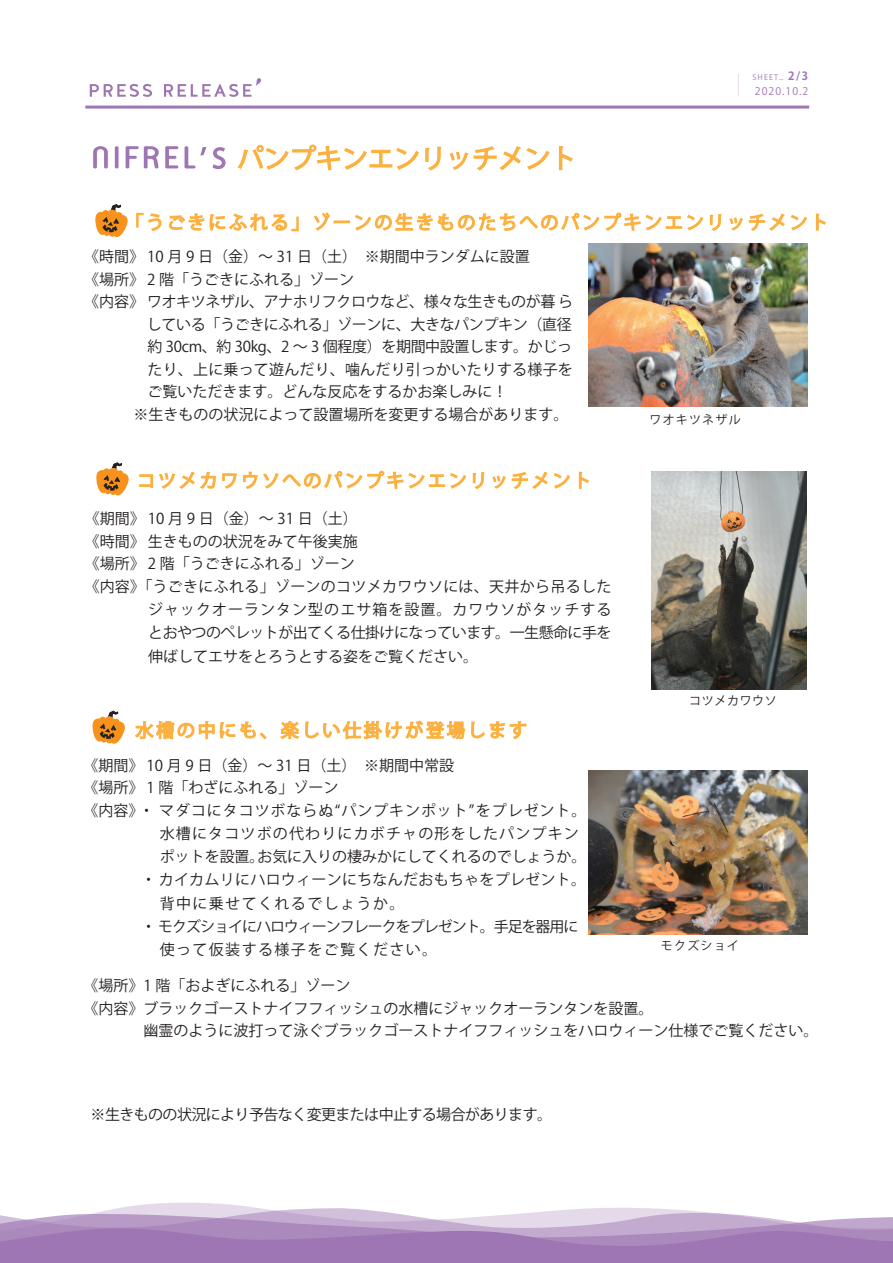
<style>
.page{position:relative;width:893px;height:1263px;background:#fff}
.page>*{position:absolute;margin:0;border:0;box-sizing:border-box;transform-origin:0 0}
.t1{font:26.1px "Koz Go Pr 6 N";color:#fbb03f}
.t2{font:15px "Koz Go Pr 6 N";color:#231f20}
.t3{font:15px "Koz Go Pr 6 N";letter-spacing:.02em;color:#231f20}
.t4{font:15px "Koz Go Pr 6 N";letter-spacing:-.025em;color:#231f20}
.t5{font:15px "Koz Go Pr 6 N";letter-spacing:.06em;color:#231f20}
.t6{font:15px "Koz Go Pr 6 N";letter-spacing:-.03em;color:#231f20}
.t7{font:15px "Koz Go Pr 6 N";letter-spacing:-.035em;color:#231f20}
.t8{font:15px "Koz Go Pr 6 N";letter-spacing:.095em;color:#231f20}
.t9{font:15px "Koz Go Pr 6 N";letter-spacing:-.04em;color:#231f20}
.t10{font:15px "Koz Go Pr 6 N";letter-spacing:-.07em;color:#231f20}
.t11{font:15px "Koz Go Pr 6 N";letter-spacing:.065em;color:#231f20}
.t12{font:15px "Koz Go Pr 6 N";letter-spacing:.08em;color:#231f20}
.t13{font:12px "Koz Go Pr 6 N";letter-spacing:.1em;color:#231f20}
.t14{font:12px "Koz Go Pr 6 N";letter-spacing:.05em;color:#231f20}
.t15{font:10.5px "Koz Go Pr 6 N";letter-spacing:.1em;color:#9e76b3}
.t16{font:7.5px "Koz Go Pr 6 N";letter-spacing:.15em;color:#9e76b3}
.s1{color:#9e76b3}
.s2{font-weight:700;font-size:11.25px}
</style>
<div class="page">
<svg style="left:120px;top:1202px;width:508px;height:6px"></svg>
<svg style="left:91px;top:1208px;width:633px;height:6px;fill:#e5daea"></svg>
<svg style="left:1px;top:1214px;width:892px;height:49px;background:#ae8dbf"></svg>
<hr style="left:85px;top:106px;width:724px;height:3px;background:#9e76b3">
<svg style="left:90px;top:84px;width:62px;height:13px"></svg>
<svg style="left:164px;top:78px;width:98px;height:19px"></svg>
<svg style="left:93px;top:146px;width:15px;height:22px"></svg>
<svg style="left:115px;top:146px;width:4px;height:22px"></svg>
<svg style="left:126px;top:146px;width:33px;height:22px"></svg>
<svg style="left:165px;top:146px;width:13px;height:22px"></svg>
<svg style="left:185px;top:146px;width:41px;height:24px"></svg>
<svg style="left:237px;top:144px;width:205px;height:27px"></svg>
<svg style="left:449px;top:146px;width:101px;height:25px"></svg>
<svg style="left:558px;top:146px;width:15px;height:25px"></svg>
<svg style="left:139px;top:470px;width:346px;height:19px"></svg>
<svg style="left:492px;top:471px;width:78px;height:18px"></svg>
<svg style="left:578px;top:471px;width:11px;height:18px"></svg>
<svg style="left:134px;top:720px;width:133px;height:20px"></svg>
<svg style="left:280px;top:720px;width:247px;height:20px"></svg>
<svg style="left:96px;top:462px;width:33px;height:33px"></svg>
<svg style="left:93px;top:711px;width:32px;height:33px"></svg>
<svg style="left:136px;top:212px;width:26px;height:19px"></svg>
<svg style="left:168px;top:213px;width:131px;height:19px"></svg>
<svg style="left:313px;top:212px;width:409px;height:19px"></svg>
<svg style="left:729px;top:213px;width:79px;height:18px"></svg>
<svg style="left:815px;top:213px;width:11px;height:18px"></svg>
<svg style="left:95px;top:204px;width:33px;height:33px"></svg>
<img style="left:588px;top:244px;width:219px;height:163px">
<img style="left:651px;top:471px;width:156px;height:218px">
<img style="left:588px;top:771px;width:219px;height:163px">
<h1 class="t1" style="left:73px;top:144px;width:505px"><span class="s1">　　　　 ʼ S</span> パンプキンエンリッチメント</h1>
<p class="t2" style="left:84px;top:248px;width:447px">《時間》 10 月 9 日（金）～ 31 日（土）　※期間中ランダムに設置</p>
<p class="t2" style="left:84px;top:271px;width:271px">《場所》 2 階「うごきにふれる」ゾーン</p>
<p class="t6" style="left:84px;top:293px;width:490px">《内容》 ワオキツネザル、アナホリフクロウなど、様々な生きものが暮 ら</p>
<p class="t4" style="left:147px;top:316px;width:426px">している「うごきにふれる」ゾーンに、大きなパンプキン（直径</p>
<p class="t4" style="left:148px;top:338px;width:426px">約 30cm、約 30kg、2 ～ 3 個程度）を期間中設置します。かじっ</p>
<p class="t2" style="left:148px;top:361px;width:427px">たり、上に乗って遊んだり、噛んだり引っかいたりする様子を</p>
<p class="t2" style="left:148px;top:383px;width:361px">ご覧いただきます。どんな反応をするかお楽しみに！</p>
<p class="t2" style="left:134px;top:406px;width:437px">※生きものの状況によって設置場所を変更する場合があります。</p>
<p class="t2" style="left:85px;top:510px;width:275px">《期間》 10 月 9 日（金）～ 31 日（土）</p>
<p class="t2" style="left:85px;top:533px;width:274px">《時間》 生きものの状況をみて午後実施</p>
<p class="t2" style="left:85px;top:555px;width:272px">《場所》 2 階「うごきにふれる」ゾーン</p>
<p class="t3" style="left:85px;top:578px;width:528px">《内容》「うごきにふれる」ゾーンのコツメカワウソには、天井から吊るした</p>
<p class="t11" style="left:148px;top:601px;width:465px">ジャックオーランタン型のエサ箱を設置。カワウソがタッチする</p>
<p class="t7" style="left:148px;top:624px;width:465px">とおやつのペレットが出てくる仕掛けになっています。一生懸命に手を</p>
<p class="t2" style="left:148px;top:647px;width:331px">伸ばしてエサをとろうとする姿をご覧ください。</p>
<p class="t2" style="left:84px;top:757px;width:372px">《期間》 10 月 9 日（金）～ 31 日（土）　※期間中常設</p>
<p class="t2" style="left:84px;top:779px;width:256px">《場所》 1 階「わざにふれる」ゾーン</p>
<p class="t5" style="left:84px;top:802px;width:504px">《内容》・マダコにタコツボならぬ“パンプキンポット”をプレゼント。</p>
<p class="t12" style="left:160px;top:825px;width:421px">水槽にタコツボの代わりにカボチャの形をしたパンプキン</p>
<p class="t2" style="left:160px;top:848px;width:428px">ポットを設置。お気に入りの棲みかにしてくれるのでしょうか。</p>
<p class="t3" style="left:141px;top:871px;width:446px">・ カイカムリにハロウィーンにちなんだおもちゃをプレゼント。</p>
<p class="t8" style="left:160px;top:895px;width:246px">背中に乗せてくれるでしょうか。</p>
<p class="t10" style="left:141px;top:918px;width:439px">・ モクズショイにハロウィーンフレークをプレゼント。手足を器用に</p>
<p class="t8" style="left:160px;top:941px;width:279px">使って仮装する様子をご覧ください。</p>
<p class="t16" style="left:752px;top:73px;width:57px">SHEET_ <span class="s2">2/3</span></p>
<p class="t15" style="left:755px;top:85px;width:55px">2020.10.2</p>
<p class="t13" style="left:649px;top:413px;width:93px">ワオキツネザル</p>
<p class="t14" style="left:689px;top:694px;width:89px">コツメカワウソ</p>
<p class="t13" style="left:661px;top:939px;width:79px">モクズショイ</p>
<p class="t2" style="left:83px;top:977px;width:269px">《場所》1 階「およぎにふれる」ゾーン</p>
<p class="t2" style="left:83px;top:1000px;width:571px">《内容》ブラックゴーストナイフフィッシュの水槽にジャックオーランタンを設置。</p>
<p class="t2" style="left:143px;top:1022px;width:676px">幽霊のように波打って泳ぐブラックゴーストナイフフィッシュをハロウィーン仕様でご覧ください。</p>
<p class="t9" style="left:91px;top:1106px;width:463px">※生きものの状況により予告なく変更または中止する場合があります。</p>
</div>
